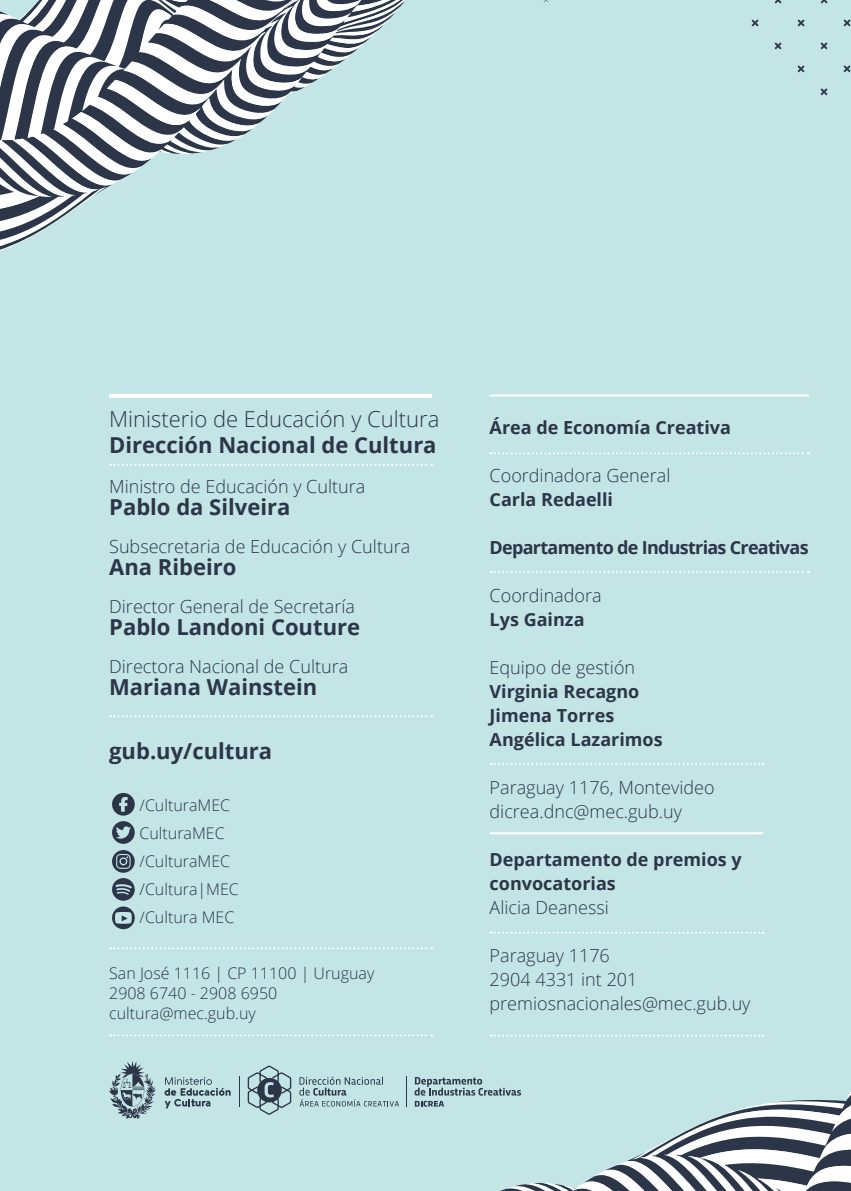
<style>
.page{position:relative;width:851px;height:1191px;background:#fff}
.page>*{position:absolute;margin:0;border:0;box-sizing:border-box;transform-origin:0 0}
._005_texto_normal{font:700 22px "Open Sans";color:#2d3549}
._005_texto_normal-2{font:300 22px "Open Sans";color:#2d3549}
._005_texto_normal-3{font:300 18px "Open Sans";color:#2d3549}
._005_texto_normal-4{font:700 18px/24px "Open Sans";color:#2d3549}
._005_texto_normal-5{font:700 18px "Open Sans";letter-spacing:-.04em;color:#2d3549}
._005_texto_normal-6{font:300 16px "Open Sans";color:#2d3549}
</style>
<div class="page">
<div style="left:0;top:0;width:850px;height:1191px;background:#c3e5e6"></div>
<svg style="left:0;top:0;width:406px;height:251px"></svg>
<svg style="left:751px;top:19px;width:7px;height:8px"></svg>
<svg style="left:843px;top:19px;width:7px;height:7px"></svg>
<svg style="left:820px;top:0;width:7px;height:4px"></svg>
<svg style="left:843px;top:65px;width:7px;height:7px"></svg>
<svg style="left:820px;top:42px;width:7px;height:7px"></svg>
<svg style="left:797px;top:19px;width:7px;height:7px"></svg>
<svg style="left:820px;top:88px;width:7px;height:7px"></svg>
<svg style="left:797px;top:65px;width:7px;height:7px"></svg>
<svg style="left:774px;top:42px;width:7px;height:7px"></svg>
<svg style="left:774px;top:0;width:7px;height:4px"></svg>
<hr style="left:109px;top:394px;width:323px;height:4px;background:#fff">
<svg style="left:110px;top:464px;width:322px;height:2px"></svg>
<svg style="left:110px;top:715px;width:322px;height:2px"></svg>
<svg style="left:110px;top:947px;width:322px;height:2px"></svg>
<svg style="left:110px;top:1034px;width:322px;height:2px"></svg>
<svg style="left:112px;top:793px;width:23px;height:22px"></svg>
<svg style="left:112px;top:821px;width:23px;height:23px"></svg>
<svg style="left:112px;top:850px;width:23px;height:22px"></svg>
<svg style="left:112px;top:878px;width:23px;height:22px"></svg>
<svg style="left:112px;top:906px;width:23px;height:23px"></svg>
<hr style="left:489px;top:394px;width:319px;height:2px;background:#fff">
<hr style="left:489px;top:832px;width:274px;height:2px;background:#fff">
<svg style="left:490px;top:931px;width:273px;height:2px"></svg>
<svg style="left:490px;top:763px;width:273px;height:2px"></svg>
<svg style="left:490px;top:452px;width:318px;height:2px"></svg>
<svg style="left:490px;top:571px;width:318px;height:2px"></svg>
<svg style="left:490px;top:1034px;width:273px;height:2px"></svg>
<svg style="left:248px;top:1065px;width:43px;height:50px"></svg>
<hr style="left:239px;top:1076px;width:1px;height:30px;background:#2d3549">
<svg style="left:299px;top:1076px;width:551px;height:115px"></svg>
<hr style="left:406px;top:1076px;width:1px;height:30px;background:#2d3549">
<svg style="left:164px;top:1077px;width:67px;height:31px"></svg>
<svg style="left:109px;top:1061px;width:47px;height:58px"></svg>
<p class="_005_texto_normal-2" style="left:109px;top:404px;width:331px">Ministerio de Educación y Cultura</p>
<p class="_005_texto_normal" style="left:109px;top:430px;width:329px">Dirección Nacional de Cultura</p>
<p class="_005_texto_normal-3" style="left:109px;top:474px;width:258px">Ministro de Educación y Cultura</p>
<p class="_005_texto_normal" style="left:109px;top:491px;width:183px">Pablo da Silveira</p>
<p class="_005_texto_normal-3" style="left:109px;top:534px;width:302px">Subsecretaria de Educación y Cultura</p>
<p class="_005_texto_normal" style="left:109px;top:551px;width:129px">Ana Ribeiro</p>
<p class="_005_texto_normal-3" style="left:109px;top:594px;width:247px">Director General de Secretaría</p>
<p class="_005_texto_normal" style="left:109px;top:611px;width:252px">Pablo Landoni Couture</p>
<p class="_005_texto_normal-3" style="left:109px;top:654px;width:240px">Directora Nacional de Cultura</p>
<p class="_005_texto_normal" style="left:109px;top:671px;width:209px">Mariana Wainstein</p>
<p class="_005_texto_normal" style="left:109px;top:735px;width:164px">gub.uy/cultura</p>
<p class="_005_texto_normal-6" style="left:139px;top:794px;width:92px">/CulturaMEC</p>
<p class="_005_texto_normal-6" style="left:139px;top:822px;width:87px">CulturaMEC</p>
<p class="_005_texto_normal-6" style="left:139px;top:850px;width:92px">/CulturaMEC</p>
<p class="_005_texto_normal-6" style="left:139px;top:878px;width:101px">/Cultura|MEC</p>
<p class="_005_texto_normal-6" style="left:139px;top:906px;width:96px">/Cultura MEC</p>
<p class="_005_texto_normal-6" style="left:109px;top:962px;width:266px">San José 1116 | CP 11100 | Uruguay</p>
<p class="_005_texto_normal-6" style="left:109px;top:982px;width:169px">2908 6740 - 2908 6950</p>
<p class="_005_texto_normal-6" style="left:109px;top:1002px;width:148px">cultura@mec.gub.uy</p>
<p class="_005_texto_normal-4" style="left:489px;top:415px;width:243px">Área de Economía Creativa</p>
<p class="_005_texto_normal-3" style="left:489px;top:463px;width:182px">Coordinadora General</p>
<p class="_005_texto_normal-4" style="left:489px;top:487px;width:125px">Carla Redaelli</p>
<p class="_005_texto_normal-5" style="left:489px;top:535px;width:320px">Departamento de Industrias Creativas</p>
<p class="_005_texto_normal-3" style="left:489px;top:583px;width:114px">Coordinadora</p>
<p class="_005_texto_normal-4" style="left:489px;top:607px;width:96px">Lys Gainza</p>
<p class="_005_texto_normal-3" style="left:489px;top:655px;width:147px">Equipo de gestión</p>
<p class="_005_texto_normal-4" style="left:489px;top:679px;width:151px">Virginia Recagno</p>
<p class="_005_texto_normal-4" style="left:489px;top:703px;width:126px">Jimena Torres</p>
<p class="_005_texto_normal-4" style="left:489px;top:727px;width:174px">Angélica Lazarimos</p>
<p class="_005_texto_normal-3" style="left:489px;top:775px;width:226px">Paraguay 1176, Montevideo</p>
<p class="_005_texto_normal-3" style="left:489px;top:799px;width:194px">dicrea.dnc@mec.gub.uy</p>
<p class="_005_texto_normal-4" style="left:489px;top:847px;width:253px">Departamento de premios y convocatorias</p>
<p class="_005_texto_normal-3" style="left:489px;top:895px;width:121px">Alicia Deanessi</p>
<p class="_005_texto_normal-3" style="left:489px;top:943px;width:122px">Paraguay 1176</p>
<p class="_005_texto_normal-3" style="left:489px;top:967px;width:149px">2904 4331 int 201</p>
<p class="_005_texto_normal-3" style="left:489px;top:991px;width:262px">premiosnacionales@mec.gub.uy</p>
</div>
